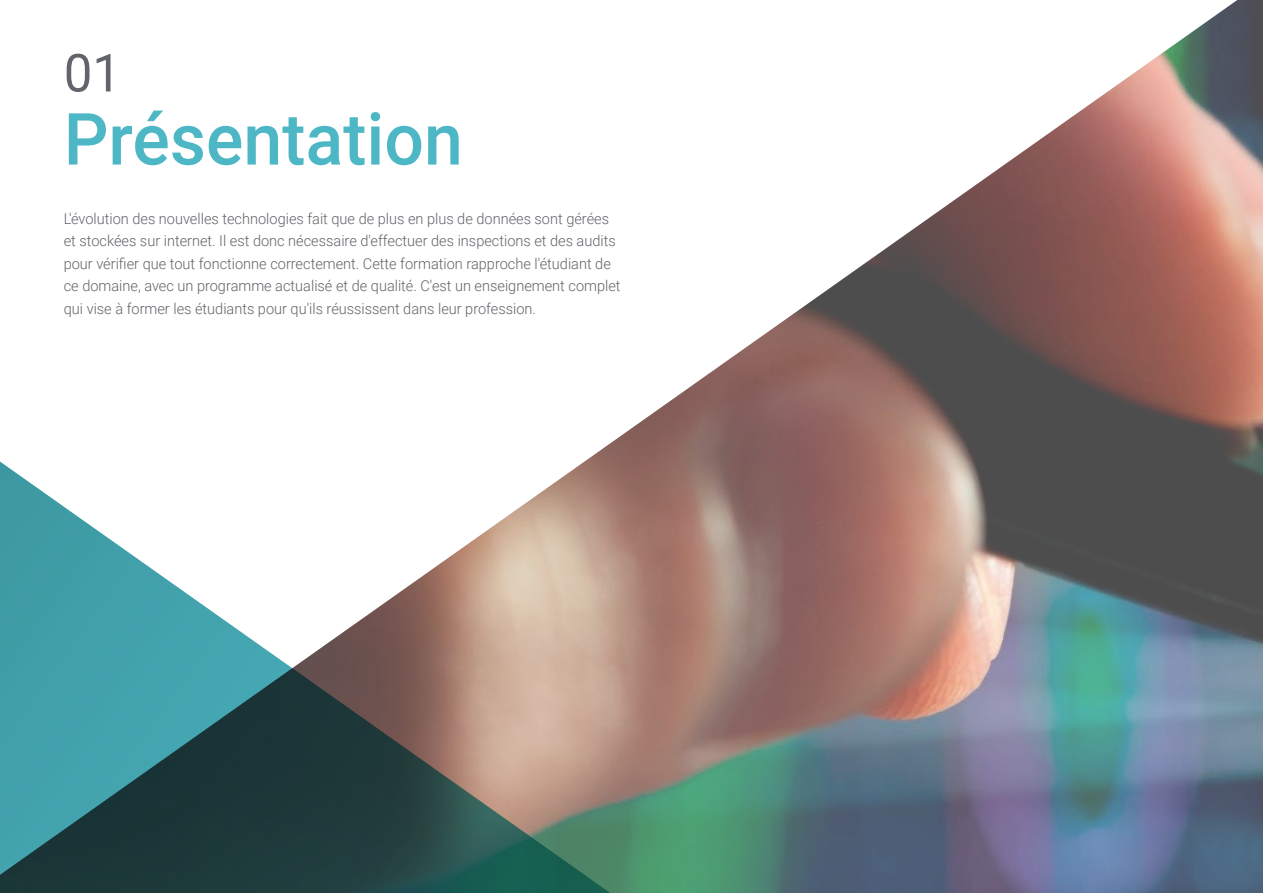
<style>
.page{position:relative;width:1263px;height:893px;background:#fff}
.page>*{position:absolute;margin:0;border:0;box-sizing:border-box;transform-origin:0 0}
.t1{font:500 72px "Roboto";color:#4db7c5}
.t2{font:52.5px "Roboto";color:#61646a}
.t3{font:300 15px/22.5px "Roboto";color:#61646a}
</style>
<div class="page">
<img style="left:606px;top:0;width:657px;height:893px">
<svg style="left:0;top:446px;width:640px;height:447px"></svg>
<h2 class="t2" style="left:64px;top:36px;width:59px">01</h2>
<h1 class="t1" style="left:64px;top:89px;width:401px">Présentation</h1>
<p class="t3" style="left:64px;top:207px;width:558px">L'évolution des nouvelles technologies fait que de plus en plus de données sont gérées et stockées sur internet. Il est donc nécessaire d'effectuer des inspections et des audits pour vérifier que tout fonctionne correctement. Cette formation rapproche l'étudiant de ce domaine, avec un programme actualisé et de qualité. C'est un enseignement complet qui vise à former les étudiants pour qu'ils réussissent dans leur profession.</p>
</div>
